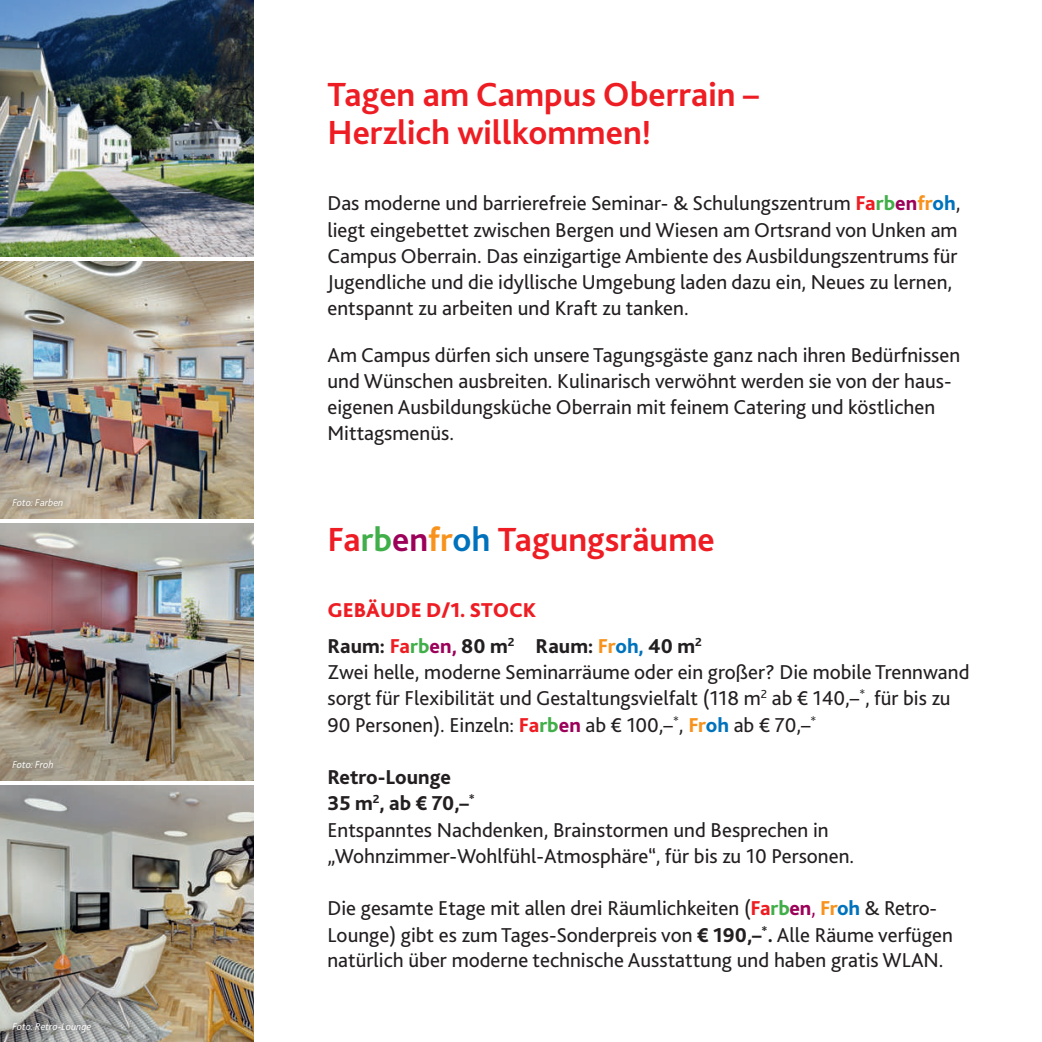
<style>
.page{position:relative;width:1042px;height:1042px;background:#fff}
.page>*{position:absolute;margin:0;border:0;box-sizing:border-box;transform-origin:0 0}
.t1{font:700 35px/38.5px "Bliss 2";color:#ee1d23}
.t2{font:21px/26.2px "Bliss 2";color:#231f20}
.t3{font:800 21px/36.2px "Bliss 2";color:#ee1d23}
.t4{font:italic 300 10.5px "Bliss 2";color:#fff}
.s1{font-weight:800;color:#ee1d23}
.s2{font-weight:800;color:#40ae49}
.s3{font-weight:800;color:#9c0159}
.s4{font-weight:800;color:#f7931d}
.s5{font-weight:800;color:#0072bc}
.s6{color:#40ae49}
.s7{color:#9c0159}
.s8{color:#f7931d}
.s9{color:#0072bc}
.s10{color:#231f20}
.s11{font-style:inherit}
.s12{font-weight:800}
</style>
<div class="page">
<img style="left:0;top:0;width:253px;height:257px">
<img style="left:0;top:262px;width:253px;height:256px">
<img style="left:0;top:523px;width:253px;height:257px">
<img style="left:0;top:785px;width:253px;height:257px">
<div style="left:4px;top:1013px;width:95px;height:27px;background:#231f20;opacity:.75"></div>
<div style="left:4px;top:752px;width:57px;height:24px;background:#231f20;opacity:.75"></div>
<div style="left:4px;top:490px;width:67px;height:25px;background:#231f20;opacity:.75"></div>
<p class="t4" style="left:12px;top:496px;width:52px">Foto: Farben</p>
<p class="t4" style="left:12px;top:758px;width:43px">Foto: Froh</p>
<p class="t4" style="left:12px;top:1019px;width:81px">Foto: Retro-Lounge</p>
<h1 class="t1" style="left:327px;top:74px;width:433px">Tagen am Campus Oberrain –<br>Herzlich willkommen!</h1>
<p class="t2" style="left:327px;top:190px;width:634px">Das moderne und barrierefreie Seminar- &amp; Schulungszentrum <span class="s1">Fa</span><span class="s2">rb</span><span class="s3">en</span><span class="s4">fr</span><span class="s5">oh</span>, liegt eingebettet zwischen Bergen und Wiesen am Ortsrand von Unken am Campus Oberrain. Das einzigartige Ambiente des Ausbildungszentrums für Jugendliche und die idyllische Umgebung laden dazu ein, Neues zu lernen, entspannt zu arbeiten und Kraft zu tanken.</p>
<p class="t2" style="left:327px;top:341px;width:634px">Am Campus dürfen sich unsere Tagungsgäste ganz nach ihren Bedürfnissen und Wünschen ausbreiten. Kulinarisch verwöhnt werden sie von der haus&shy;eigenen Ausbildungsküche Oberrain mit feinem Catering und köstlichen Mittagsmenüs.</p>
<h1 class="t1" style="left:327px;top:519px;width:389px">Fa<span class="s6">rb</span><span class="s7">en</span><span class="s8">fr</span><span class="s9">oh</span> Tagungsräume</h1>
<p class="t3" style="left:327px;top:591px;width:376px">GEBÄUDE D/1. STOCK<br><span class="s10">Raum:</span> <span class="s11">Fa</span><span class="s6">rb</span><span class="s7">en,</span> <span class="s10">80 m</span><sup>2</sup> <span class="s10">Raum:</span> <span class="s8">Fr</span><span class="s9">oh,</span> <span class="s10">40 m</span><sup>2</sup></p>
<p class="t2" style="left:327px;top:658px;width:643px">Zwei helle, moderne Seminarräume oder ein großer? Die mobile Trennwand sorgt für Flexibilität und Gestaltungsvielfalt (118 m<sup>2</sup> ab € 140,–<sup>*</sup>, für bis zu<br>90 Personen). Einzeln: <span class="s1">Fa</span><span class="s2">rb</span><span class="s3">en</span> ab € 100,–<sup>*</sup>, <span class="s4">Fr</span><span class="s5">oh</span> ab € 70,–<sup>*</sup></p>
<p class="t2" style="left:327px;top:763px;width:528px"><span class="s12">Retro-Lounge<br>35 m</span><sup>2</sup><span class="s12">, ab € 70,–</span><sup>*<br></sup>Entspanntes Nachdenken, Brainstormen und Besprechen in „Wohnzimmer-Wohlfühl-Atmosphäre“, für bis zu 10 Personen.</p>
<p class="t2" style="left:327px;top:895px;width:627px;line-height:25.7px">Die gesamte Etage mit allen drei Räumlichkeiten (<span class="s1">Fa</span><span class="s2">rb</span><span class="s3">en</span><span class="s7">,</span> <span class="s4">Fr</span><span class="s5">oh</span> &amp; Retro-<br>Lounge) gibt es zum Tages-Sonderpreis von <span class="s12">€ 190,–</span><sup>*</sup><span class="s12">.</span> Alle Räume verfügen natürlich über moderne technische Ausstattung und haben gratis WLAN.</p>
</div>
